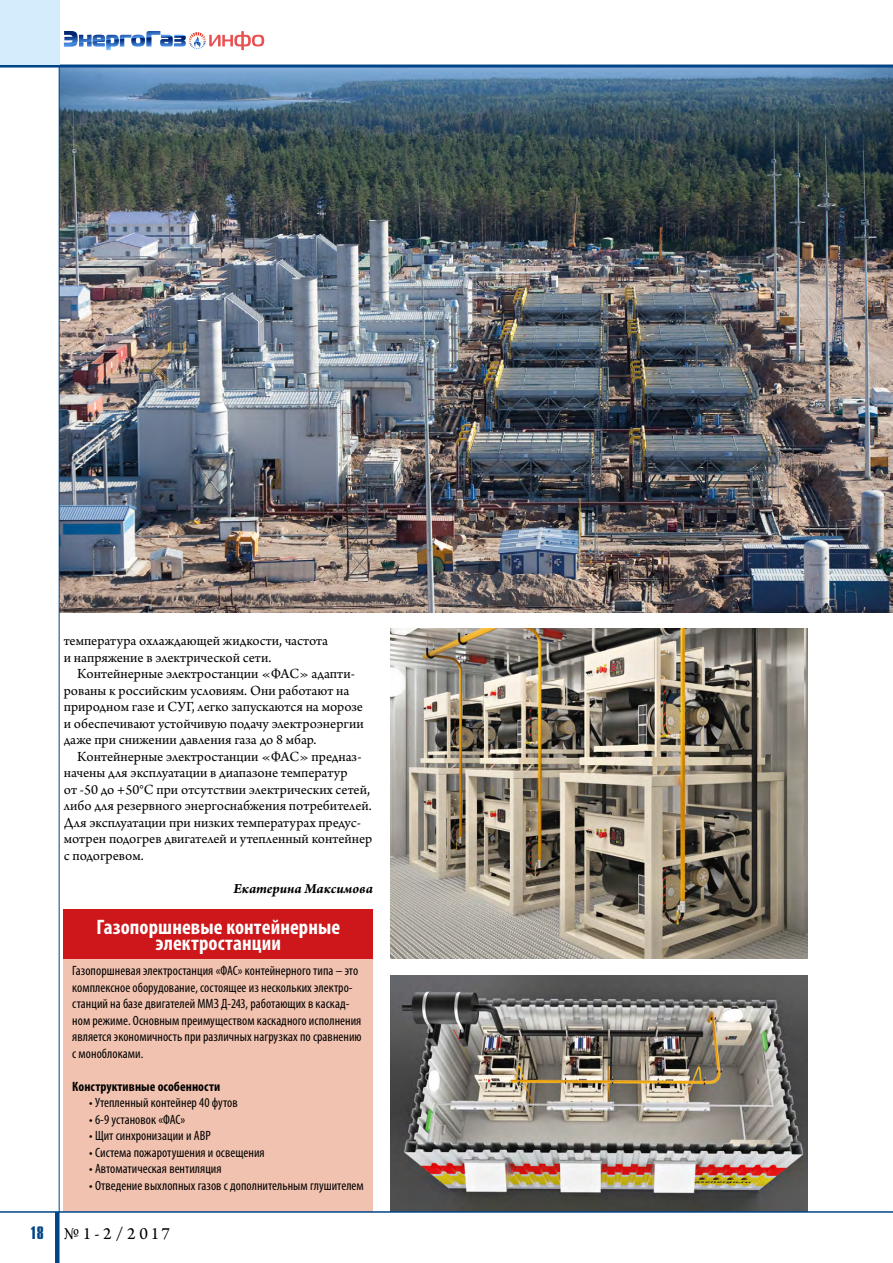
<style>
.page{position:relative;width:893px;height:1263px;background:#fff}
.page>*{position:absolute;margin:0;border:0;box-sizing:border-box;transform-origin:0 0}
.t1{font:700 condensed 21px/16.5px "Myriad Pro";letter-spacing:.005em;color:#fff;text-align:center}
.t2{font:18px "Arno Pro";color:#000}
.t3{font:14.7px/16.5px "Arno Pro";color:#000}
.t4{font:italic 700 14.7px "Arno Pro";letter-spacing:-.005em;color:#000}
.t5{font:condensed 13.5px/16.5px "Myriad Pro";letter-spacing:.005em;color:#000}
.t6{font:700 condensed 13.5px "Myriad Pro";letter-spacing:.005em;color:#000}
.s1{font-family:"Star C";color:#048}
</style>
<div class="page">
<div style="left:64px;top:909px;width:309px;height:303px;background:#f1c2af"></div>
<div style="left:64px;top:909px;width:309px;height:50px;background:#cd171a"></div>
<img style="left:390px;top:975px;width:418px;height:236px">
<img style="left:60px;top:68px;width:833px;height:544px">
<img style="left:390px;top:629px;width:418px;height:330px">
<hr style="left:59px;top:66px;width:1px;height:1146px;background:#048">
<hr style="left:0;top:65px;width:893px;height:3px;background:#048">
<div style="left:0;top:0;width:60px;height:65px;background:#d4edfc"></div>
<div style="left:55px;top:1212px;width:5px;height:51px;background:#048"></div>
<hr style="left:0;top:1211px;width:893px;height:2px;background:#048">
<svg style="left:64px;top:31px;width:200px;height:19px"></svg>
<p class="t3" style="left:64px;top:633px;width:266px">температура охлаждающей жидкости, частота и напряжение в электрической сети.</p>
<p class="t3" style="left:64px;top:666px;width:301px;text-indent:13px">Контейнерные электростанции «ФАС» адапти&shy;рованы к российским условиям. Они работают на природном газе и СУГ, легко запускаются на морозе и обеспечивают устойчивую подачу электроэнергии даже при снижении давления газа до 8 мбар.</p>
<p class="t3" style="left:64px;top:749px;width:310px;text-indent:13px">Контейнерные электростанции «ФАС» предназ&shy;начены для эксплуатации в диапазоне температур<br>от -50 до +50°С при отсутствии электрических сетей, либо для резервного энергоснабжения потребителей.<br>Для эксплуатации при низких температурах предус&shy;мотрен подогрев двигателей и утепленный контейнер с подогревом.</p>
<p class="t4" style="left:234px;top:879px;width:141px">Екатерина Максимова</p>
<h1 class="t1" style="left:96px;top:918px;width:245px">Газопоршневые контейнерные электростанции</h1>
<p class="t5" style="left:72px;top:962px;width:291px">Газопоршневая электростанция «ФАС» контейнерного типа – это комплексное оборудование, состоящее из нескольких электро&shy;станций на базе двигателей ММЗ Д-243, работающих в каскад&shy;ном режиме. Основным преимуществом каскадного исполнения является экономичность при различных нагрузках по сравнению с моноблоками.</p>
<p class="t6" style="left:72px;top:1078px;width:149px">Конструктивные особенности</p>
<p class="t5" style="left:89px;top:1094px;width:150px">• Утепленный контейнер 40 футов</p>
<p class="t5" style="left:89px;top:1111px;width:98px">• 6-9 установок «ФАС»</p>
<p class="t5" style="left:89px;top:1127px;width:123px">• Щит синхронизации и АВР</p>
<p class="t5" style="left:89px;top:1144px;width:177px">• Система пожаротушения и освещения</p>
<p class="t5" style="left:89px;top:1160px;width:134px">• Автоматическая вентиляция</p>
<p class="t5" style="left:89px;top:1177px;width:276px">• Отведение выхлопных газов с дополнительным глушителем</p>
<p class="t2" style="left:30px;top:1223px;width:142px"><span class="s1">18</span> №1-2/2017</p>
</div>
